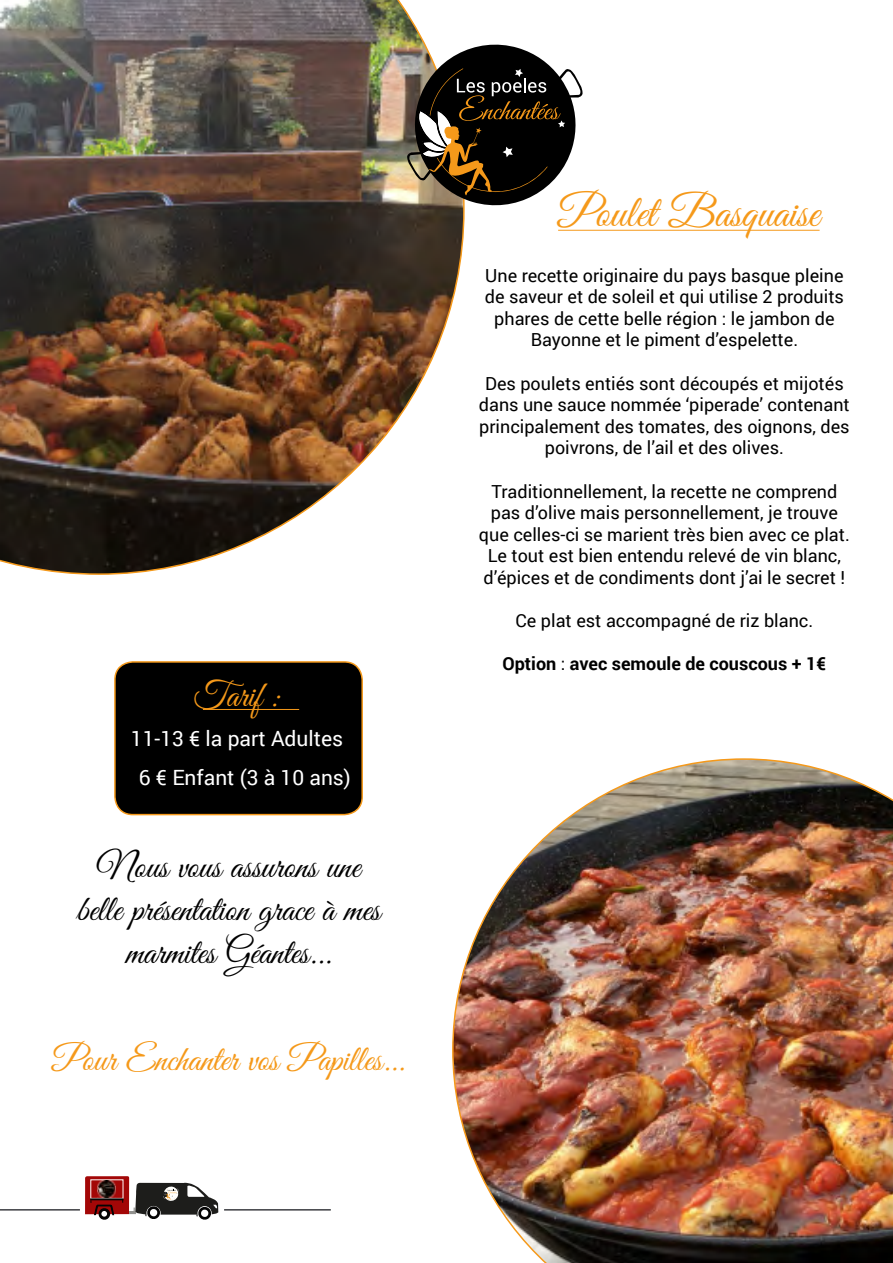
<style>
.page{position:relative;width:893px;height:1263px;background:#fff}
.page>*{position:absolute;margin:0;border:0;box-sizing:border-box;transform-origin:0 0}
.t1{font:45px "Great Vibes";color:#f5991a}
.t2{font:36px/43.2px "Great Vibes";color:#000;text-align:center}
.t3{font:36px "Great Vibes";color:#f5991a}
.t4{font:21px/39.2px "Roboto";color:#fff;text-align:center}
.t5{font:18px/21.6px "Roboto";color:#000;text-align:center}
.t6{font:700 18px "Roboto";color:#000}
.s1{font-weight:400}
</style>
<div class="page">
<svg style="left:85px;top:1176px;width:134px;height:44px"></svg>
<hr style="left:0;top:1209px;width:80px;height:1px;background:#3d3e42">
<hr style="left:224px;top:1209px;width:107px;height:1px;background:#3d3e42">
<img style="left:0;top:0;width:465px;height:575px">
<img style="left:452px;top:758px;width:441px;height:505px">
<svg style="left:406px;top:35px;width:177px;height:179px"></svg>
<hr style="left:558px;top:230px;width:262px;height:1px;background:#f5991a">
<div style="left:115px;top:662px;width:247px;height:152px;background:#000;border-radius:18px"></div>
<div style="left:114px;top:661px;width:249px;height:154px;border:2px solid #f5991a;border-radius:18px"></div>
<hr style="left:203px;top:709px;width:96px;height:1px;background:#f5991a">
<h2 class="t3" style="left:194px;top:676px;width:88px">Tarif :</h2>
<p class="t4" style="left:131px;top:718px;width:221px">11-13 € la part Adultes<br>6 € Enfant (3 à 10 ans)</p>
<h2 class="t2" style="left:77px;top:847px;width:305px">Nous vous assurons une belle présentation grace à mes marmites Géantes...</h2>
<h2 class="t3" style="left:52px;top:1040px;width:354px">Pour Enchanter vos Papilles...</h2>
<h1 class="t1" style="left:558px;top:188px;width:263px">Poulet Basquaise</h1>
<p class="t5" style="left:485px;top:264px;width:361px">Une recette originaire du pays basque pleine de saveur et de soleil et qui utilise 2 produits phares de cette belle région : le jambon de Bayonne et le piment d’espelette.</p>
<p class="t5" style="left:479px;top:372px;width:372px">Des poulets entiés sont découpés et mijotés dans une sauce nommée ‘piperade’ contenant principalement des tomates, des oignons, des poivrons, de l’ail et des olives.</p>
<p class="t5" style="left:479px;top:480px;width:372px">Traditionnellement, la recette ne comprend pas d’olive mais personnellement, je trouve que celles-ci se marient très bien avec ce plat.<br>Le tout est bien entendu relevé de vin blanc, d’épices et de condiments dont j’ai le secret !</p>
<p class="t5" style="left:516px;top:609px;width:299px">Ce plat est accompagné de riz blanc.</p>
<p class="t6" style="left:503px;top:651px;width:325px">Option <span class="s1">:</span> avec semoule de couscous + 1€</p>
</div>
